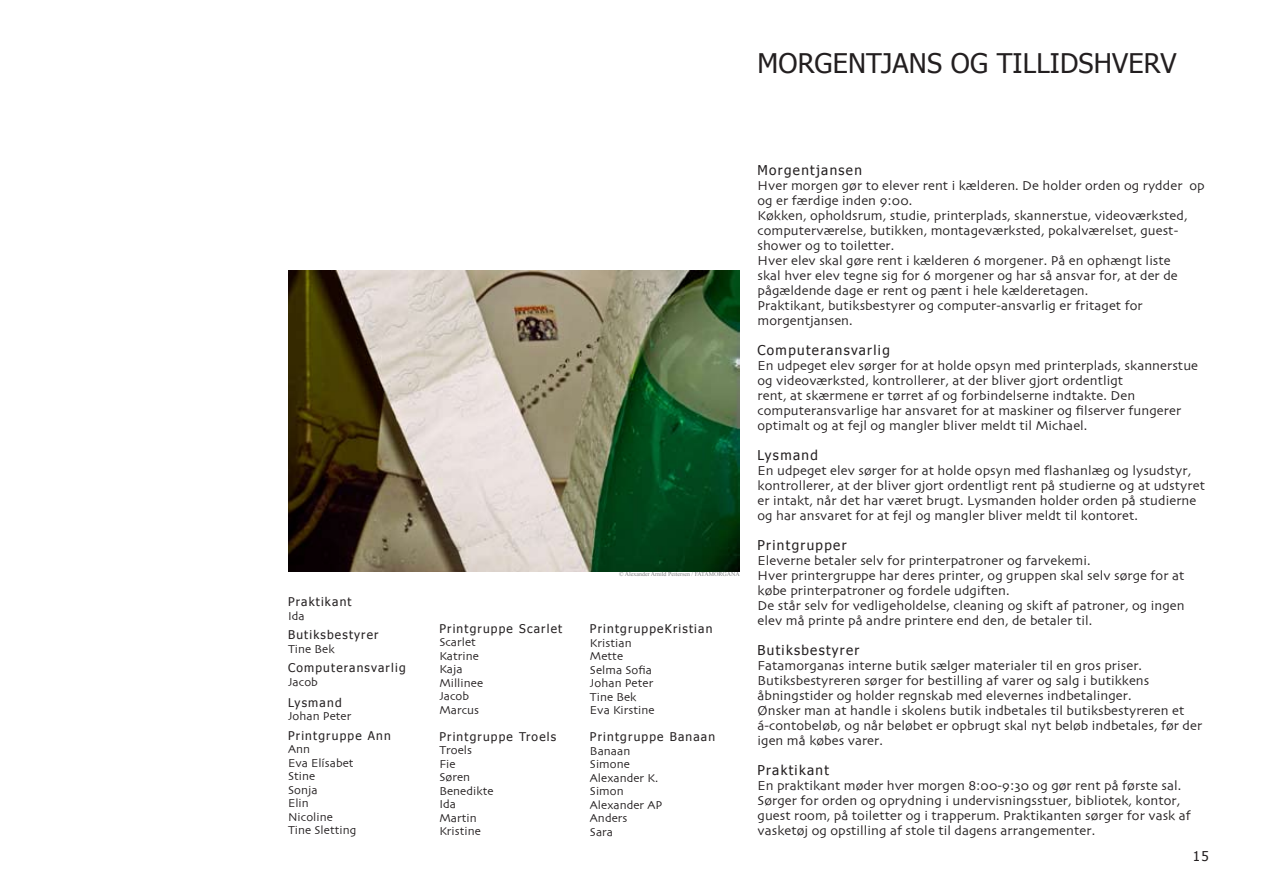
<style>
.page{position:relative;width:1263px;height:893px;background:#fff}
.page>*{position:absolute;margin:0;border:0;box-sizing:border-box;transform-origin:0 0}
.t1{font:27px "Tahoma";letter-spacing:.005em;color:#231f20}
.t2{font:13.5px/15px "Skia";letter-spacing:.005em;color:#231f20}
.t3{font:13.5px "Tahoma";letter-spacing:.1em;color:#231f20}
.t4{font:12px/13.5px "Skia";letter-spacing:.005em;color:#231f20}
.t5{font:12px "Tahoma";letter-spacing:.1em;color:#231f20}
.t6{font:6px "Times New Roman";color:#7e8082}
</style>
<div class="page">
<img style="left:288px;top:270px;width:451px;height:301px">
<h1 class="t1" style="left:757px;top:46px;width:421px">MORGENTJANS OG TILLIDSHVERV</h1>
<p class="t5" style="left:288px;top:594px;width:65px">Praktikant</p>
<p class="t4" style="left:288px;top:610px;width:18px">Ida</p>
<p class="t5" style="left:288px;top:627px;width:92px">Butiksbestyrer</p>
<p class="t4" style="left:288px;top:643px;width:48px">Tine Bek</p>
<p class="t5" style="left:288px;top:660px;width:119px">Computeransvarlig</p>
<p class="t4" style="left:288px;top:676px;width:31px">Jacob</p>
<p class="t5" style="left:288px;top:695px;width:55px">Lysmand</p>
<p class="t4" style="left:288px;top:710px;width:65px">Johan Peter</p>
<p class="t5" style="left:288px;top:728px;width:104px">Printgruppe Ann</p>
<p class="t4" style="left:288px;top:743px;width:70px">Ann<br>Eva Elísabet<br>Stine<br>Sonja<br>Elin<br>Nicoline<br>Tine Sletting</p>
<p class="t5" style="left:439px;top:621px;width:124px">Printgruppe Scarlet</p>
<p class="t4" style="left:439px;top:636px;width:45px">Scarlet<br>Katrine<br>Kaja<br>Millinee<br>Jacob<br>Marcus</p>
<p class="t5" style="left:439px;top:729px;width:118px">Printgruppe Troels</p>
<p class="t4" style="left:439px;top:744px;width:56px">Troels<br>Fie<br>Søren<br>Benedikte<br>Ida<br>Martin<br>Kristine</p>
<p class="t6" style="left:619px;top:571px;width:122px">© Alexander Arnild Peitersen / FATAMORGANA</p>
<p class="t5" style="left:590px;top:621px;width:124px">PrintgruppeKristian</p>
<p class="t4" style="left:590px;top:637px;width:66px">Kristian<br>Mette<br>Selma Sofia<br>Johan Peter<br>Tine Bek<br>Eva Kirstine</p>
<p class="t5" style="left:590px;top:729px;width:127px">Printgruppe Banaan</p>
<p class="t4" style="left:590px;top:745px;width:74px">Banaan<br>Simone<br>Alexander K.<br>Simon<br>Alexander AP<br>Anders<br>Sara</p>
<p class="t3" style="left:757px;top:161px;width:106px">Morgentjansen</p>
<p class="t2" style="left:757px;top:179px;width:449px">Hver morgen gør to elever rent i kælderen. De holder orden og rydder op og er færdige inden 9:00.<br>Køkken, opholdsrum, studie, printerplads, skannerstue, videoværksted, computerværelse, butikken, montageværksted, pokalværelset, guest&shy;shower og to toiletter.<br>Hver elev skal gøre rent i kælderen 6 morgener. På en ophængt liste<br>skal hver elev tegne sig for 6 morgener og har så ansvar for, at der de pågældende dage er rent og pænt i hele kælderetagen.<br>Praktikant, butiksbestyrer og computer-ansvarlig er fritaget for morgentjansen.</p>
<p class="t3" style="left:757px;top:341px;width:134px">Computeransvarlig</p>
<p class="t2" style="left:757px;top:359px;width:442px">En udpeget elev sørger for at holde opsyn med printerplads, skannerstue og videoværksted, kontrollerer, at der bliver gjort ordentligt<br>rent, at skærmene er tørret af og forbindelserne indtakte. Den computeransvarlige har ansvaret for at maskiner og filserver fungerer optimalt og at fejl og mangler bliver meldt til Michael.</p>
<p class="t3" style="left:757px;top:446px;width:62px">Lysmand</p>
<p class="t2" style="left:757px;top:464px;width:449px">En udpeget elev sørger for at holde opsyn med flashanlæg og lysudstyr, kontrollerer, at der bliver gjort ordentligt rent på studierne og at udstyret er intakt, når det har været brugt. Lysmanden holder orden på studierne og har ansvaret for at fejl og mangler bliver meldt til kontoret.</p>
<p class="t3" style="left:757px;top:536px;width:91px">Printgrupper</p>
<p class="t2" style="left:757px;top:554px;width:429px">Eleverne betaler selv for printerpatroner og farvekemi.<br>Hver printergruppe har deres printer, og gruppen skal selv sørge for at købe printerpatroner og fordele udgiften.<br>De står selv for vedligeholdelse, cleaning og skift af patroner, og ingen elev må printe på andre printere end den, de betaler til.</p>
<p class="t3" style="left:757px;top:641px;width:103px">Butiksbestyrer</p>
<p class="t2" style="left:757px;top:659px;width:446px">Fatamorganas interne butik sælger materialer til en gros priser.<br>Butiksbestyreren sørger for bestilling af varer og salg i butikkens åbningstider og holder regnskab med elevernes indbetalinger.<br>Ønsker man at handle i skolens butik indbetales til butiksbestyreren et á-contobeløb, og når beløbet er opbrugt skal nyt beløb indbetales, før der igen må købes varer.</p>
<p class="t3" style="left:757px;top:761px;width:73px">Praktikant</p>
<p class="t2" style="left:757px;top:779px;width:435px">En praktikant møder hver morgen 8:00-9:30 og gør rent på første sal.<br>Sørger for orden og oprydning i undervisningsstuer, bibliotek, kontor, guest room, på toiletter og i trapperum. Praktikanten sørger for vask af vasketøj og opstilling af stole til dagens arrangementer.</p>
<p class="t3" style="left:1193px;top:848px;width:18px">15</p>
</div>
